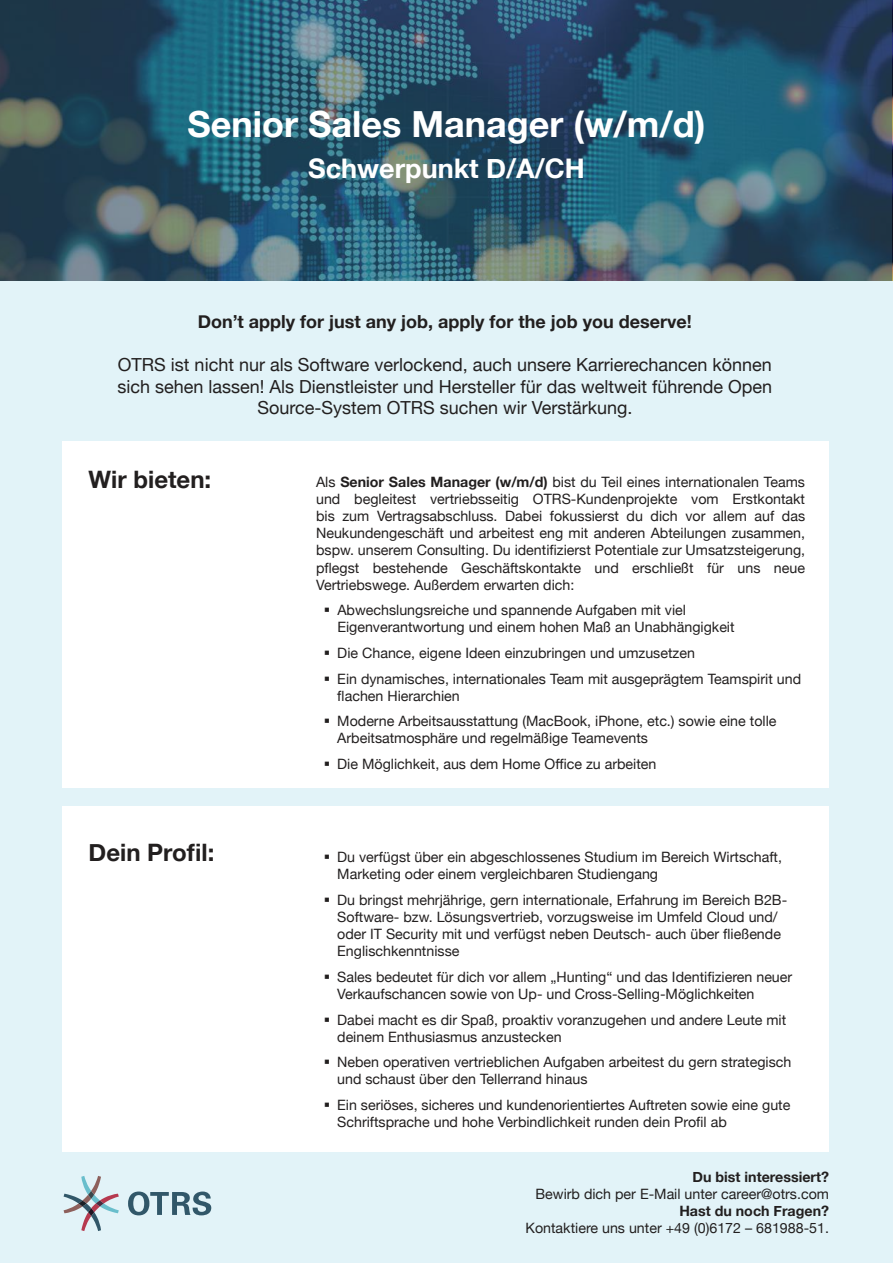
<style>
.page{position:relative;width:893px;height:1263px;background:#fff}
.page>*{position:absolute;margin:0;border:0;box-sizing:border-box;transform-origin:0 0}
.t1{font:700 36px "Helvetica Neue";color:#fff}
.t2{font:700 27px "Helvetica Neue";color:#fff}
.t3{font:700 24px "Helvetica Neue";color:#221f1f}
.t4{font:18px/21.6px "Helvetica Neue";color:#221f1f;text-align:center}
.t5{font:700 18px "Helvetica Neue";color:#221f1f}
.t6{font:14.25px/17.1px "Helvetica Neue";color:#221f1f}
.t7{font:700 14.25px "Helvetica Neue";color:#221f1f}
.s1{font-weight:700}
</style>
<div class="page">
<div style="left:0;top:202px;width:893px;height:1061px;background:#e2f3f8"></div>
<svg style="left:0;top:0;width:892px;height:281px;background:#2d576c"></svg>
<svg style="left:64px;top:1176px;width:55px;height:55px"></svg>
<svg style="left:128px;top:1191px;width:83px;height:24px"></svg>
<div style="left:63px;top:441px;width:766px;height:347px;background:#fff"></div>
<div style="left:63px;top:806px;width:766px;height:346px;background:#fff"></div>
<h1 class="t1" style="left:187px;top:111px;width:519px">Senior Sales Manager (w/m/d)</h1>
<h2 class="t2" style="left:308px;top:159px;width:278px">Schwerpunkt D/A/CH</h2>
<p class="t5" style="left:198px;top:315px;width:496px">Don’t apply for just any job, apply for the job you deserve!</p>
<p class="t4" style="left:117px;top:356px;width:656px">OTRS ist nicht nur als Software verlockend, auch unsere Karrierechancen können sich sehen lassen! Als Dienstleister und Hersteller für das weltweit führende Open<br>Source-System OTRS suchen wir Verstärkung.</p>
<h3 class="t3" style="left:89px;top:470px;width:124px">Wir bieten:</h3>
<h3 class="t3" style="left:89px;top:834px;width:127px">Dein Profil:</h3>
<p class="t6" style="left:316px;top:475px;width:491px;text-align:justify">Als <span class="s1">Senior Sales Manager (w/m/d)</span> bist du Teil eines internationalen Teams und begleitest vertriebsseitig OTRS-Kundenprojekte vom Erstkontakt bis zum Vertragsabschluss. Dabei fokussierst du dich vor allem auf das Neukundengeschäft und arbeitest eng mit anderen Abteilungen zusammen, bspw. unserem Consulting. Du identifizierst Potentiale zur Umsatzsteigerung, pflegst bestehende Geschäftskontakte und erschließt für uns neue Vertriebswege. Außerdem erwarten dich:</p>
<p class="t6" style="left:337px;top:603px;width:399px;text-indent:-13px">▪ Abwechslungsreiche und spannende Aufgaben mit viel<br>Eigenverantwortung und einem hohen Maß an Unabhängigkeit</p>
<p class="t6" style="left:324px;top:646px;width:373px">▪ Die Chance, eigene Ideen einzubringen und umzusetzen</p>
<p class="t6" style="left:337px;top:671px;width:465px;text-indent:-13px">▪ Ein dynamisches, internationales Team mit ausgeprägtem Teamspirit und flachen Hierarchien</p>
<p class="t6" style="left:337px;top:713px;width:441px;text-indent:-13px">▪ Moderne Arbeitsausstattung (MacBook, iPhone, etc.) sowie eine tolle<br>Arbeitsatmosphäre und regelmäßige Teamevents</p>
<p class="t6" style="left:324px;top:756px;width:334px">▪ Die Möglichkeit, aus dem Home Office zu arbeiten</p>
<p class="t6" style="left:337px;top:850px;width:446px;text-indent:-13px">▪ Du verfügst über ein abgeschlossenes Studium im Bereich Wirtschaft,<br>Marketing oder einem vergleichbaren Studiengang</p>
<p class="t6" style="left:337px;top:893px;width:452px;text-indent:-13px">▪ Du bringst mehrjährige, gern internationale, Erfahrung im Bereich B2B-Software- bzw. Lösungsvertrieb, vorzugsweise im Umfeld Cloud und/ oder IT Security mit und verfügst neben Deutsch- auch über fließende Englischkenntnisse</p>
<p class="t6" style="left:337px;top:969px;width:457px;text-indent:-13px">▪ Sales bedeutet für dich vor allem „Hunting“ und das Identifizieren neuer<br>Verkaufschancen sowie von Up- und Cross-Selling-Möglichkeiten</p>
<p class="t6" style="left:337px;top:1012px;width:451px;text-indent:-13px">▪ Dabei macht es dir Spaß, proaktiv voranzugehen und andere Leute mit deinem Enthusiasmus anzustecken</p>
<p class="t6" style="left:337px;top:1055px;width:456px;text-indent:-13px">▪ Neben operativen vertrieblichen Aufgaben arbeitest du gern strategisch und schaust über den Tellerrand hinaus</p>
<p class="t6" style="left:337px;top:1098px;width:455px;text-indent:-13px">▪ Ein seriöses, sicheres und kundenorientiertes Auftreten sowie eine gute<br>Schriftsprache und hohe Verbindlichkeit runden dein Profil ab</p>
<p class="t7" style="left:693px;top:1171px;width:138px">Du bist interessiert?</p>
<p class="t6" style="left:535px;top:1186px;width:295px">Bewirb dich per E-Mail unter career@otrs.com</p>
<p class="t7" style="left:679px;top:1205px;width:151px">Hast du noch Fragen?</p>
<p class="t6" style="left:526px;top:1220px;width:305px">Kontaktiere uns unter +49 (0)6172 – 681988-51.</p>
</div>
